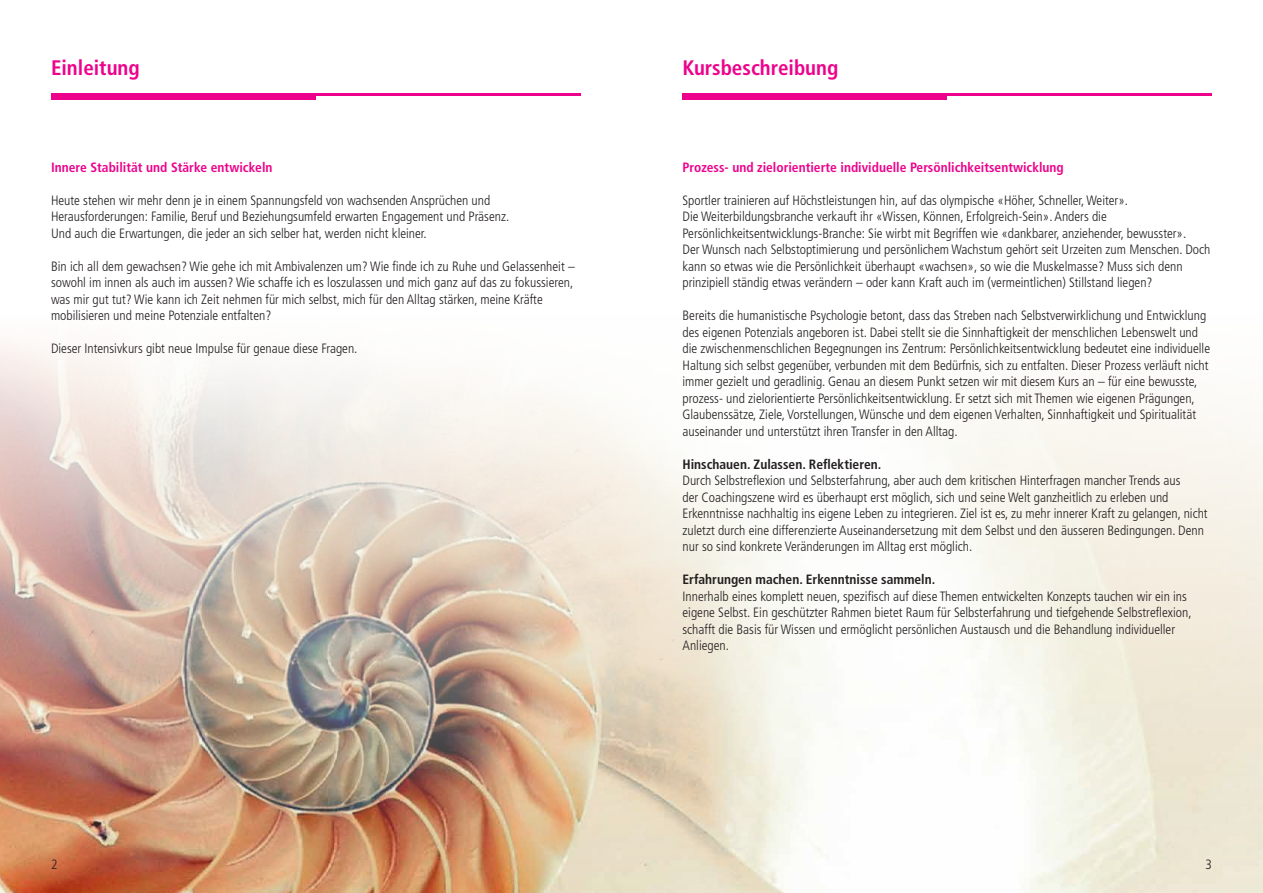
<style>
.page{position:relative;width:1263px;height:893px;background:#fff}
.page>*{position:absolute;margin:0;border:0;box-sizing:border-box;transform-origin:0 0}
.t1{font:700 condensed 21px "Frutiger LT Pro";color:#ed028c}
.t2{font:300 condensed 13.5px/16.5px "Frutiger LT Pro";color:#231f20}
.t3{font:700 condensed 13.5px "Frutiger LT Pro";color:#ed028c}
.t4{font:700 condensed 13.5px "Frutiger LT Pro";color:#231f20}
</style>
<div class="page">
<img style="left:0;top:342px;width:1263px;height:551px">
<hr style="left:51px;top:94px;width:529px;height:2px;background:#ed028c">
<hr style="left:682px;top:94px;width:530px;height:2px;background:#ed028c">
<div style="left:51px;top:94px;width:265px;height:6px;background:#ed028c"></div>
<div style="left:682px;top:94px;width:265px;height:6px;background:#ed028c"></div>
<h1 class="t1" style="left:51px;top:56px;width:90px">Einleitung</h1>
<h1 class="t1" style="left:682px;top:56px;width:157px">Kursbeschreibung</h1>
<p class="t3" style="left:51px;top:159px;width:223px">Innere Stabilität und Stärke entwickeln</p>
<p class="t2" style="left:51px;top:192px;width:460px">Heute stehen wir mehr denn je in einem Spannungsfeld von wachsenden Ansprüchen und<br>Herausforderungen: Familie, Beruf und Beziehungsumfeld erwarten Engagement und Präsenz.<br>Und auch die Erwartungen, die jeder an sich selber hat, werden nicht kleiner.</p>
<p class="t2" style="left:51px;top:258px;width:525px">Bin ich all dem gewachsen? Wie gehe ich mit Ambivalenzen um? Wie finde ich zu Ruhe und Gelassenheit – sowohl im innen als auch im aussen? Wie schaffe ich es loszulassen und mich ganz auf das zu fokussieren, was mir gut tut? Wie kann ich Zeit nehmen für mich selbst, mich für den Alltag stärken, meine Kräfte mobilisieren und meine Potenziale entfalten?</p>
<p class="t2" style="left:51px;top:340px;width:308px">Dieser Intensivkurs gibt neue Impulse für genaue diese Fragen.</p>
<p class="t2" style="left:51px;top:856px;width:8px">2</p>
<p class="t3" style="left:682px;top:159px;width:383px">Prozess- und zielorientierte individuelle Persönlichkeitsentwicklung</p>
<p class="t2" style="left:682px;top:192px;width:529px">Sportler trainieren auf Höchstleistungen hin, auf das olympische «Höher, Schneller, Weiter».<br>Die Weiterbildungsbranche verkauft ihr «Wissen, Können, Erfolgreich-Sein». Anders die Persönlichkeitsentwicklungs-Branche: Sie wirbt mit Begriffen wie «dankbarer, anziehender, bewusster».<br>Der Wunsch nach Selbstoptimierung und persönlichem Wachstum gehört seit Urzeiten zum Menschen. Doch kann so etwas wie die Persönlichkeit überhaupt «wachsen», so wie die Muskelmasse? Muss sich denn prinzipiell ständig etwas verändern – oder kann Kraft auch im (vermeintlichen) Stillstand liegen?</p>
<p class="t2" style="left:682px;top:307px;width:529px">Bereits die humanistische Psychologie betont, dass das Streben nach Selbstverwirklichung und Entwicklung des eigenen Potenzials angeboren ist. Dabei stellt sie die Sinnhaftigkeit der menschlichen Lebenswelt und die zwischenmenschlichen Begegnungen ins Zentrum: Persönlichkeitsentwicklung bedeutet eine individuelle Haltung sich selbst gegenüber, verbunden mit dem Bedürfnis, sich zu entfalten. Dieser Prozess verläuft nicht immer gezielt und geradlinig. Genau an diesem Punkt setzen wir mit diesem Kurs an – für eine bewusste, prozess- und zielorientierte Persönlichkeitsentwicklung. Er setzt sich mit Themen wie eigenen Prägungen, Glaubenssätze, Ziele, Vorstellungen, Wünsche und dem eigenen Verhalten, Sinnhaftigkeit und Spiritualität auseinander und unterstützt ihren Transfer in den Alltag.</p>
<p class="t4" style="left:682px;top:456px;width:200px">Hinschauen. Zulassen. Reflektieren.</p>
<p class="t2" style="left:682px;top:472px;width:527px">Durch Selbstreflexion und Selbsterfahrung, aber auch dem kritischen Hinterfragen mancher Trends aus<br>der Coachingszene wird es überhaupt erst möglich, sich und seine Welt ganzheitlich zu erleben und Erkenntnisse nachhaltig ins eigene Leben zu integrieren. Ziel ist es, zu mehr innerer Kraft zu gelangen, nicht zuletzt durch eine differenzierte Auseinandersetzung mit dem Selbst und den äusseren Bedingungen. Denn nur so sind konkrete Veränderungen im Alltag erst möglich.</p>
<p class="t4" style="left:682px;top:571px;width:254px">Erfahrungen machen. Erkenntnisse sammeln.</p>
<p class="t2" style="left:682px;top:588px;width:510px">Innerhalb eines komplett neuen, spezifisch auf diese Themen entwickelten Konzepts tauchen wir ein ins eigene Selbst. Ein geschützter Rahmen bietet Raum für Selbsterfahrung und tiefgehende Selbstreflexion, schafft die Basis für Wissen und ermöglicht persönlichen Austausch und die Behandlung individueller Anliegen.</p>
<p class="t2" style="left:1205px;top:856px;width:8px">3</p>
</div>
